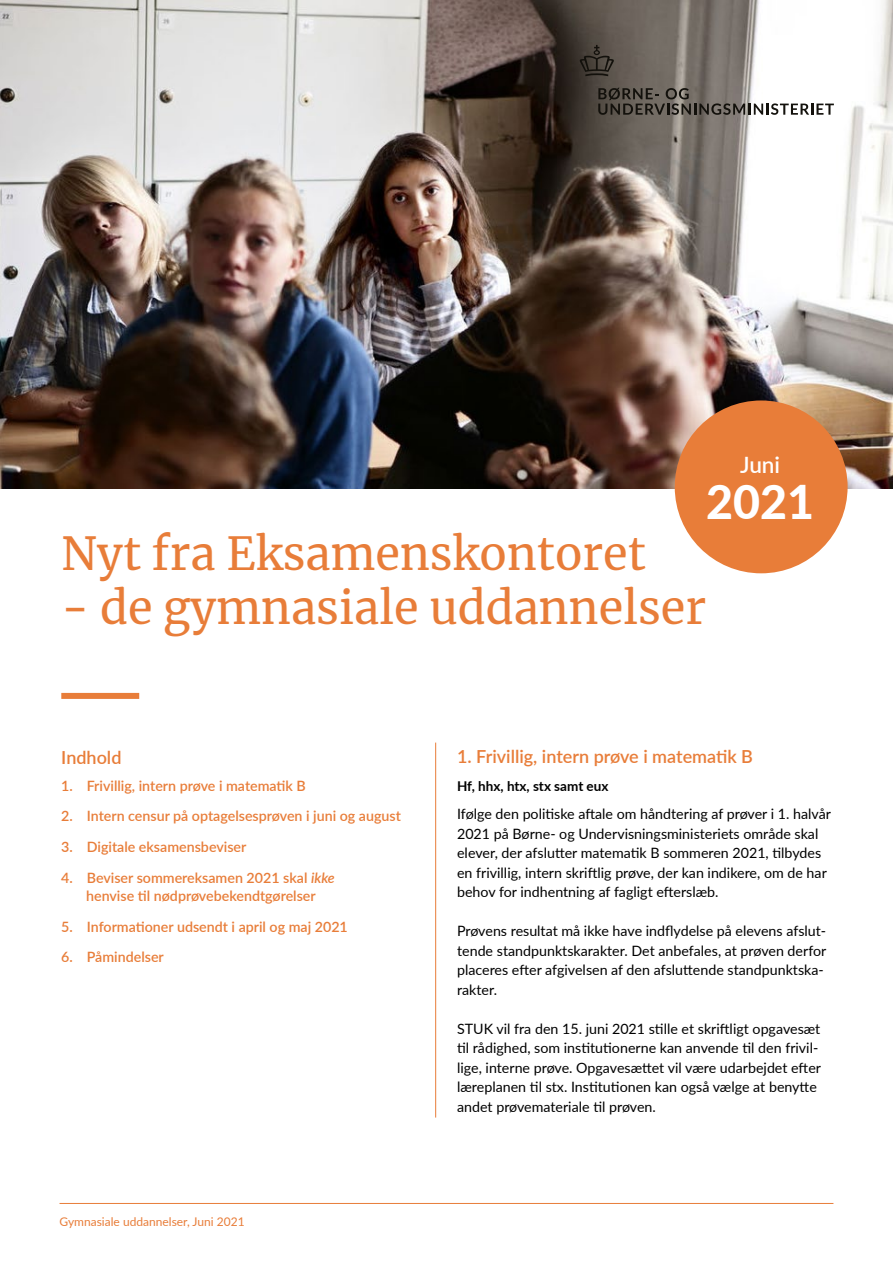
<style>
.page{position:relative;width:893px;height:1263px;background:#fff}
.page>*{position:absolute;margin:0;border:0;box-sizing:border-box;transform-origin:0 0}
.Bobbel_aarstal{font:800 46.5px "Lato";color:#fff}
.H1_Titel{font:45px "Merriweather";color:#e87d39}
.Bobbel_maaned{font:600 22.5px "Lato";color:#fff}
.Indholdsfortegnelse_overskrift{font:600 18px "Lato";color:#e87d39}
.Brødtekst_9_5_13{font:14.25px/19.5px "Lato";color:#000}
.t1{font:600 14.25px/18px "Lato";color:#e87d39;text-align:center}
.H4_Fed_sort{font:700 13.5px "Lato";color:#000}
.t2{font:12px "Lato";color:#e87d39}
.s1{font-style:italic}
</style>
<div class="page">
<img style="left:0;top:0;width:893px;height:488px">
<div style="left:675px;top:400px;width:173px;height:173px;background:#e87d39;border-radius:50%"></div>
<div style="left:61px;top:693px;width:78px;height:6px;background:#e87d39"></div>
<hr style="left:435px;top:743px;width:1px;height:374px;background:#e87d39">
<hr style="left:60px;top:1203px;width:773px;height:1px;background:#e87d39">
<svg style="left:580px;top:45px;width:34px;height:31px"></svg>
<svg style="left:598px;top:88px;width:236px;height:27px"></svg>
<h1 class="Bobbel_maaned" style="left:740px;top:449px;width:42px">Juni</h1>
<h1 class="Bobbel_aarstal" style="left:706px;top:468px;width:109px">2021</h1>
<h1 class="H1_Titel" style="left:61px;top:523px;width:586px">Nyt fra Eksamenskontoret</h1>
<h1 class="H1_Titel" style="left:61px;top:577px;width:646px">- de gymnasiale uddannelser</h1>
<h1 class="Indholdsfortegnelse_overskrift" style="left:61px;top:744px;width:62px">Indhold</h1>
<p class="t1" style="left:61px;top:776px;width:246px">1. Frivillig, intern prøve i matematik B</p>
<p class="t1" style="left:61px;top:806px;width:341px">2. Intern censur på optagelsesprøven i juni og august</p>
<p class="t1" style="left:61px;top:837px;width:187px">3. Digitale eksamensbeviser</p>
<p class="t1" style="left:61px;top:868px;width:275px">4. Beviser sommereksamen 2021 skal <span class="s1">ikke </span>henvise til nødprøvebekendtgørelser</p>
<p class="t1" style="left:61px;top:917px;width:288px">5. Informationer udsendt i april og maj 2021</p>
<p class="t1" style="left:61px;top:947px;width:104px">6. Påmindelser</p>
<p class="t2" style="left:60px;top:1213px;width:187px">Gymnasiale uddannelser, Juni 2021</p>
<h3 class="Indholdsfortegnelse_overskrift" style="left:457px;top:743px;width:297px">1. Frivillig, intern prøve i matematik B</h3>
<h4 class="H4_Fed_sort" style="left:457px;top:776px;width:153px">Hf, hhx, htx, stx samt eux</h4>
<p class="Brødtekst_9_5_13" style="left:457px;top:804px;width:375px">Ifølge den politiske aftale om håndtering af prøver i 1. halvår 2021 på Børne- og Undervisningsministeriets område skal elever, der afslutter matematik B sommeren 2021, tilbydes en frivillig, intern skriftlig prøve, der kan indikere, om de har behov for indhentning af fagligt efterslæb.</p>
<p class="Brødtekst_9_5_13" style="left:457px;top:921px;width:371px">Prøvens resultat må ikke have indflydelse på elevens afslut&shy;tende standpunktskarakter. Det anbefales, at prøven derfor placeres efter afgivelsen af den afsluttende standpunktska&shy;rakter.</p>
<p class="Brødtekst_9_5_13" style="left:457px;top:1018px;width:365px">STUK vil fra den 15. juni 2021 stille et skriftligt opgavesæt til rådighed, som institutionerne kan anvende til den frivil&shy;lige, interne prøve. Opgavesættet vil være udarbejdet efter læreplanen til stx. Institutionen kan også vælge at benytte andet prøvemateriale til prøven.</p>
</div>
